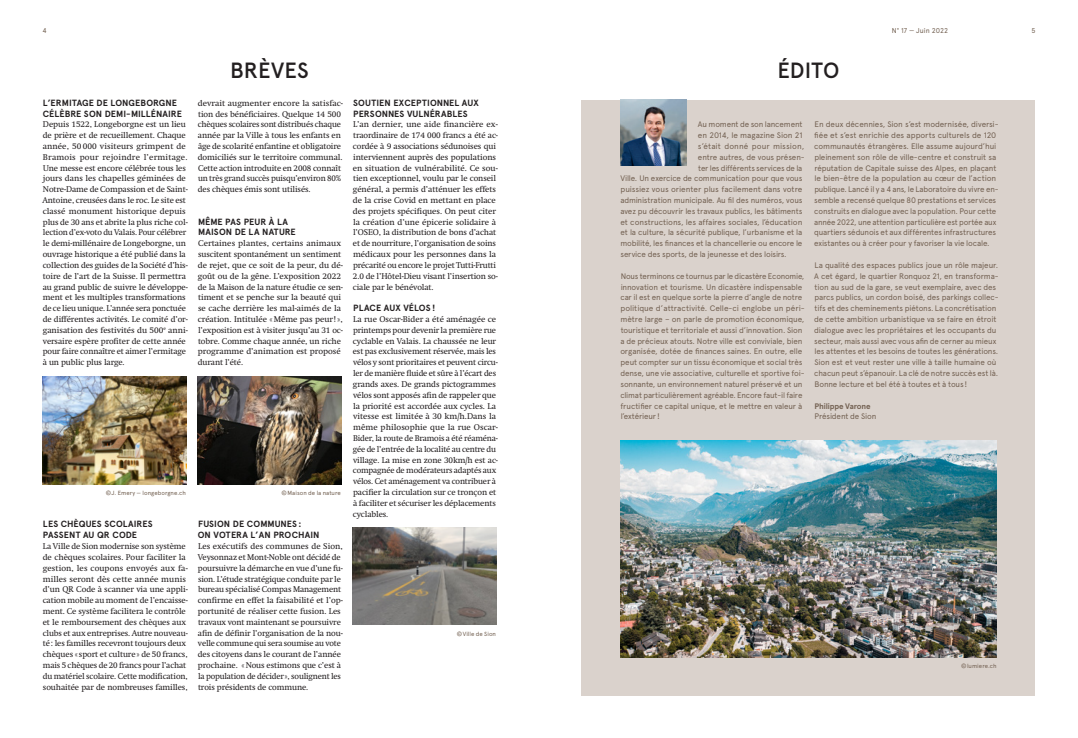
<style>
.page{position:relative;width:1078px;height:738px;background:#fff}
.page>*{position:absolute;margin:0;border:0;box-sizing:border-box;transform-origin:0 0}
.N_Titre_tertiaire{font:500 22px "Apercu";letter-spacing:.005em;color:#231f20}
.Sous-titre{font:700 9px/10.8px "Apercu";letter-spacing:.01em;color:#231f20}
.Corps{font:8.3px/10.8px "Swift";letter-spacing:-.01em;color:#231f20}
.Edito{font:8px/10.8px "Apercu";letter-spacing:-.015em;color:#736152}
.Edito-2{font:8px "Apercu";letter-spacing:.005em;color:#736152}
.Edito-3{font:700 8px "Apercu";letter-spacing:-.02em;color:#736152}
.t1{font:7px "Apercu";letter-spacing:.005em;color:#736152}
.Légendes_photos__dro{font:6px "Apercu";letter-spacing:.005em;color:#736152}
</style>
<div class="page">
<img style="left:43px;top:376px;width:143px;height:108px">
<img style="left:197px;top:376px;width:144px;height:108px">
<img style="left:352px;top:527px;width:144px;height:97px">
<div style="left:581px;top:100px;width:454px;height:594px;background:#dad2cc"></div>
<img style="left:620px;top:100px;width:66px;height:66px">
<img style="left:620px;top:440px;width:376px;height:216px">
<p class="t1" style="left:43px;top:26px;width:6px">4</p>
<p class="t1" style="left:891px;top:26px;width:58px">N° 17 — Juin 2022</p>
<p class="t1" style="left:1031px;top:26px;width:6px">5</p>
<p class="Sous-titre" style="left:43px;top:97px;width:141px">L’ERMITAGE DE LONGEBORGNE<br>CÉLÈBRE SON DEMI-MILLÉNAIRE</p>
<p class="Corps" style="left:42px;top:119px;width:147px">Depuis 1522, Longeborgne est un lieu de prière et de recueillement. Chaque année, 50 000 visiteurs grimpent de Bramois pour rejoindre l’ermitage.<br>Une messe est encore célébrée tous les jours dans les chapelles géminées de Notre-Dame de Compassion et de Saint-Antoine, creusées dans le roc. Le site est classé monument historique depuis plus de 30 ans et abrite la plus riche col&shy;lection d’ex-voto du Valais. Pour célébrer le demi-millénaire de Longeborgne, un ouvrage historique a été publié dans la collection des guides de la Société d’his&shy;toire de l’art de la Suisse. Il permettra au grand public de suivre le développe&shy;ment et les multiples transformations de ce lieu unique. L’année sera ponctuée de différentes activités. Le comité d’or&shy;ganisation des festivités du 500<sup>e</sup> anni&shy;versaire espère profiter de cette année pour faire connaître et aimer l’ermitage à un public plus large.</p>
<p class="Légendes_photos__dro" style="left:106px;top:489px;width:82px">©J. Emery — longeborgne.ch</p>
<p class="Sous-titre" style="left:43px;top:518px;width:111px">LES CHÈQUES SCOLAIRES<br>PASSENT AU QR CODE</p>
<p class="Corps" style="left:43px;top:540px;width:146px">La Ville de Sion modernise son système de chèques scolaires. Pour faciliter la gestion, les coupons envoyés aux fa&shy;milles seront dès cette année munis d’un QR Code à scanner via une appli&shy;cation mobile au moment de l’encaisse&shy;ment. Ce système facilitera le contrôle et le remboursement des chèques aux clubs et aux entreprises. Autre nouveau&shy;té: les familles recevront toujours deux chèques «sport et culture» de 50 francs, mais 5 chèques de 20 francs pour l’achat du matériel scolaire. Cette modification, souhaitée par de nombreuses familles,</p>
<p class="N_Titre_tertiaire" style="left:230px;top:57px;width:80px">BRÈVES</p>
<p class="N_Titre_tertiaire" style="left:777px;top:57px;width:63px">ÉDITO</p>
<p class="Corps" style="left:198px;top:97px;width:146px">devrait augmenter encore la satisfac&shy;tion des bénéficiaires. Quelque 14 500 chèques scolaires sont distribués chaque année par la Ville à tous les enfants en âge de scolarité enfantine et obligatoire domiciliés sur le territoire communal.<br>Cette action introduite en 2008 connaît un très grand succès puisqu’environ 80% des chèques émis sont utilisés.</p>
<p class="Sous-titre" style="left:198px;top:216px;width:99px">MÊME PAS PEUR À LA<br>MAISON DE LA NATURE</p>
<p class="Corps" style="left:198px;top:238px;width:146px">Certaines plantes, certains animaux suscitent spontanément un sentiment de rejet, que ce soit de la peur, du dé&shy;goût ou de la gêne. L’exposition 2022 de la Maison de la nature étudie ce sen&shy;timent et se penche sur la beauté qui se cache derrière les mal-aimés de la création. Intitulée «Même pas peur !», l’exposition est à visiter jusqu’au 31 oc&shy;tobre. Comme chaque année, un riche programme d’animation est proposé durant l’été.</p>
<p class="Légendes_photos__dro" style="left:281px;top:489px;width:61px">©Maison de la nature</p>
<p class="Sous-titre" style="left:198px;top:518px;width:123px">FUSION DE COMMUNES :<br>ON VOTERA L’AN PROCHAIN</p>
<p class="Corps" style="left:198px;top:540px;width:147px">Les exécutifs des communes de Sion, Veysonnaz et Mont-Noble ont décidé de poursuivre la démarche en vue d’une fu&shy;sion. L’étude stratégique conduite par le bureau spécialisé Compas Management confirme en effet la faisabilité et l’op&shy;portunité de réaliser cette fusion. Les travaux vont maintenant se poursuivre afin de définir l’organisation de la nou&shy;velle commune qui sera soumise au vote des citoyens dans le courant de l’année prochaine. «Nous estimons que c’est à la population de décider», soulignent les trois présidents de commune.</p>
<p class="Sous-titre" style="left:353px;top:97px;width:127px">SOUTIEN EXCEPTIONNEL AUX<br>PERSONNES VULNÉRABLES</p>
<p class="Corps" style="left:353px;top:119px;width:146px">L’an dernier, une aide financière ex&shy;traordinaire de 174 000 francs a été ac&shy;cordée à 9 associations sédunoises qui interviennent auprès des populations en situation de vulnérabilité. Ce sou&shy;tien exceptionnel, voulu par le conseil général, a permis d’atténuer les effets de la crise Covid en mettant en place des projets spécifiques. On peut citer la création d’une épicerie solidaire à l’OSEO, la distribution de bons d’achat et de nourriture, l’organisation de soins médicaux pour les personnes dans la précarité ou encore le projet Tutti-Frutti 2.0 de l’Hôtel-Dieu visant l’insertion so&shy;ciale par le bénévolat.</p>
<p class="Sous-titre" style="left:353px;top:302px;width:84px">PLACE AUX VÉLOS !</p>
<p class="Corps" style="left:353px;top:313px;width:146px">La rue Oscar-Bider a été aménagée ce printemps pour devenir la première rue cyclable en Valais. La chaussée ne leur est pas exclusivement réservée, mais les vélos y sont prioritaires et peuvent circu&shy;ler de manière fluide et sûre à l’écart des grands axes. De grands pictogrammes vélos sont apposés afin de rappeler que la priorité est accordée aux cycles. La vitesse est limitée à 30 km/h.Dans la même philosophie que la rue Oscar-Bider, la route de Bramois a été réaména&shy;gée de l’entrée de la localité au centre du village. La mise en zone 30km/h est ac&shy;compagnée de modérateurs adaptés aux vélos. Cet aménagement va contribuer à pacifier la circulation sur ce tronçon et à faciliter et sécuriser les déplacements cyclables.</p>
<p class="Légendes_photos__dro" style="left:456px;top:629px;width:41px">©Ville de Sion</p>
<p class="Edito" style="left:697px;top:119px;width:106px">Au moment de son lancement</p>
<p class="Edito" style="left:697px;top:130px;width:106px">en 2014, le magazine Sion 21</p>
<p class="Edito-2" style="left:697px;top:141px;width:108px">s’était donné pour mission,</p>
<p class="Edito" style="left:697px;top:151px;width:108px">entre autres, de vous présen-</p>
<p class="Edito" style="left:698px;top:162px;width:105px">ter les différents services de la</p>
<p class="Edito" style="left:620px;top:173px;width:183px">Ville. Un exercice de communication pour que vous</p>
<p class="Edito" style="left:620px;top:184px;width:183px">puissiez vous orienter plus facilement dans votre</p>
<p class="Edito" style="left:620px;top:195px;width:183px">administration municipale. Au fil des numéros, vous</p>
<p class="Edito" style="left:620px;top:205px;width:183px">avez pu découvrir les travaux publics, les bâtiments</p>
<p class="Edito" style="left:620px;top:216px;width:183px">et constructions, les affaires sociales, l’éducation</p>
<p class="Edito" style="left:620px;top:227px;width:183px">et la culture, la sécurité publique, l’urbanisme et la</p>
<p class="Edito" style="left:620px;top:238px;width:183px">mobilité, les finances et la chancellerie ou encore le</p>
<p class="Edito" style="left:620px;top:249px;width:168px">service des sports, de la jeunesse et des loisirs.</p>
<p class="Edito" style="left:620px;top:270px;width:186px">Nous terminons ce tournus par le dicastère Economie, innovation et tourisme. Un dicastère indispensable car il est en quelque sorte la pierre d’angle de notre politique d’attractivité. Celle-ci englobe un péri&shy;mètre large – on parle de promotion économique, touristique et territoriale et aussi d’innovation. Sion a de précieux atouts. Notre ville est conviviale, bien organisée, dotée de finances saines. En outre, elle peut compter sur un tissu économique et social très dense, une vie associative, culturelle et sportive foi&shy;sonnante, un environnement naturel préservé et un climat particulièrement agréable. Encore faut-il faire fructifier ce capital unique, et le mettre en valeur à l’extérieur !</p>
<p class="Edito" style="left:814px;top:119px;width:186px">En deux décennies, Sion s’est modernisée, diversi&shy;fiée et s’est enrichie des apports culturels de 120 communautés étrangères. Elle assume aujourd’hui pleinement son rôle de ville-centre et construit sa réputation de Capitale suisse des Alpes, en plaçant le bien-être de la population au cœur de l’action publique. Lancé il y a 4 ans, le Laboratoire du vivre en&shy;semble a recensé quelque 80 prestations et services construits en dialogue avec la population. Pour cette année 2022, une attention particulière est portée aux quartiers sédunois et aux différentes infrastructures existantes ou à créer pour y favoriser la vie locale.</p>
<p class="Edito" style="left:814px;top:259px;width:186px">La qualité des espaces publics joue un rôle majeur.<br>A cet égard, le quartier Ronquoz 21, en transforma&shy;tion au sud de la gare, se veut exemplaire, avec des parcs publics, un cordon boisé, des parkings collec&shy;tifs et des cheminements piétons. La concrétisation de cette ambition urbanistique va se faire en étroit dialogue avec les propriétaires et les occupants du secteur, mais aussi avec vous afin de cerner au mieux les attentes et les besoins de toutes les générations.<br>Sion est et veut rester une ville à taille humaine où chacun peut s’épanouir. La clé de notre succès est là.</p>
<p class="Edito" style="left:814px;top:378px;width:154px">Bonne lecture et bel été à toutes et à tous!</p>
<p class="Edito-3" style="left:814px;top:400px;width:57px">Philippe Varone</p>
<p class="Edito" style="left:814px;top:411px;width:63px">Président de Sion</p>
<p class="Légendes_photos__dro" style="left:960px;top:661px;width:37px">©lumiere.ch</p>
</div>
